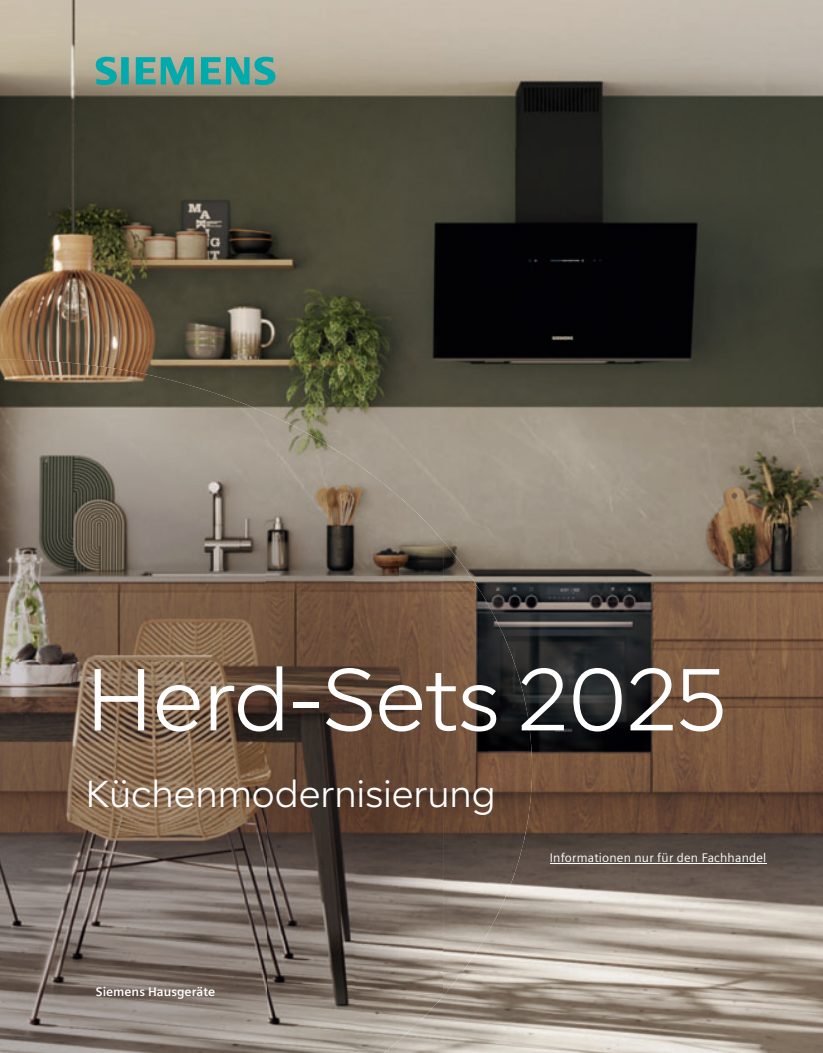
<style>
.page{position:relative;width:823px;height:1053px;background:#fff}
.page>*{position:absolute;margin:0;border:0;box-sizing:border-box;transform-origin:0 0}
.t1{font:87.5px "Siemens Progress";letter-spacing:-.02em;color:#fff}
.t2{font:37.5px "Siemens Progress";letter-spacing:-.02em;color:#fff}
.t3{font:12.5px "Siemens Sans";letter-spacing:.015em;color:#fff}
.t4{font:700 12.5px "Siemens Sans";color:#fff}
</style>
<div class="page">
<img style="left:0;top:0;width:822px;height:1052px">
<img style="left:0;top:360px;width:266px;height:692px">
<img style="left:265px;top:413px;width:90px;height:639px">
<img style="left:354px;top:462px;width:45px;height:590px">
<img style="left:399px;top:496px;width:44px;height:544px">
<img style="left:443px;top:541px;width:45px;height:454px">
<img style="left:487px;top:603px;width:44px;height:330px">
<hr style="left:549px;top:863px;width:216px;height:1px;background:#fff">
<svg style="left:96px;top:57px;width:179px;height:28px;background:#4fa8a0"></svg>
<h1 class="t1" style="left:85px;top:665px;width:642px">Herd-Sets 2025</h1>
<h2 class="t2" style="left:85px;top:779px;width:412px">Küchenmodernisierung</h2>
<p class="t4" style="left:96px;top:986px;width:121px">Siemens Hausgeräte</p>
<p class="t3" style="left:549px;top:852px;width:218px">Informationen nur für den Fachhandel</p>
</div>
